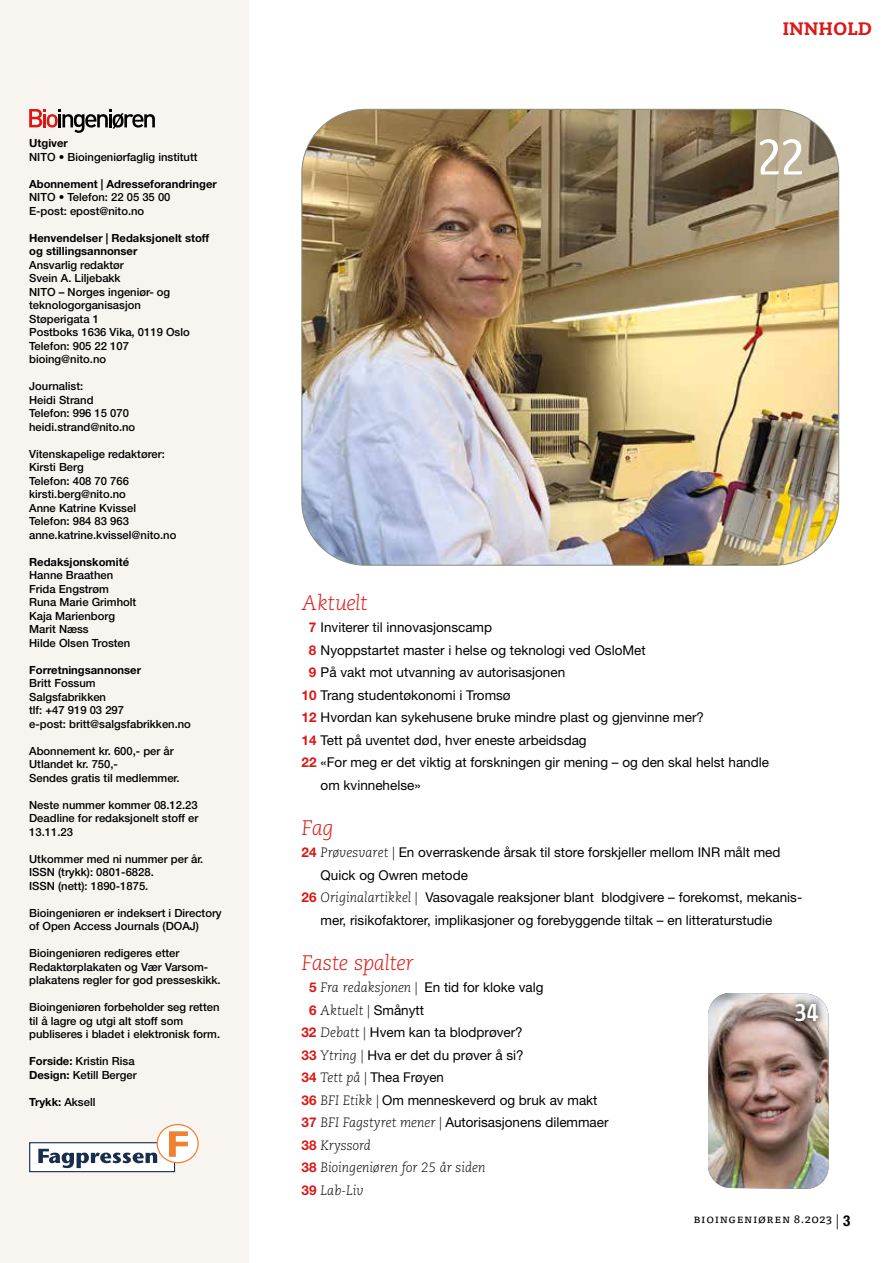
<style>
.page{position:relative;width:893px;height:1263px;background:#fff}
.page>*{position:absolute;margin:0;border:0;box-sizing:border-box;transform-origin:0 0}
.t1{font:300 55.5px "Urbana";color:#fff}
.t2{font:500 27px "Urbana";color:#fff}
.t3{font:italic 300 21px "Caecilia LT Std";letter-spacing:-.02em;color:#dc1715}
.t4{font:800 18px "Caecilia LT Std";letter-spacing:.02em;color:#dc1715}
.t5{font:13.5px/22.5px "Helvetica Neue LT Pro";color:#000}
.t6{font:italic 300 13.5px/22.5px "Caecilia LT Std";color:#000}
.t7{font:12px "Tisa Pro";letter-spacing:.05em;color:#000}
.t8{font:500 11.25px/13.5px "Helvetica Neue LT Pro";color:#000}
.t9{font:700 11.25px/13.5px "Helvetica Neue LT Pro";color:#000}
.s1{font-weight:700}
.s2{font-weight:500}
.s3{font-weight:700;color:#dc1715}
.s4{font-family:"Caecilia LT Std";font-weight:300;font-style:italic}
.s5{font-family:"Helvetica Neue LT Pro";font-weight:700;font-style:normal;color:#dc1715}
.s6{font-family:"Helvetica Neue LT Pro";font-weight:400;font-style:normal}
.s7{font-family:"Helvetica Neue LT Pro";font-weight:300;font-size:15px}
.s8{font-family:"Helvetica Neue LT Pro";font-weight:700;font-stretch:condensed;font-size:15px}
</style>
<div class="page">
<div style="left:0;top:0;width:249px;height:1263px;background:#f8f5f1"></div>
<div style="left:30px;top:1143px;width:145px;height:28px;background:#fff"></div>
<div style="left:30px;top:1142px;width:145px;height:30px;border:1px solid #182e4e"></div>
<svg style="left:38px;top:1149px;width:119px;height:19px"></svg>
<div style="left:157px;top:1124px;width:41px;height:39px;background:#fff;border-radius:50%"></div>
<div style="left:157px;top:1124px;width:41px;height:39px;border:1px solid #f08032;border-radius:50%"></div>
<svg style="left:169px;top:1131px;width:19px;height:26px"></svg>
<img style="left:708px;top:993px;width:120px;height:196px">
<div style="left:788px;top:995px;width:38px;height:34px;background:#000;opacity:.7"></div>
<svg style="left:29px;top:109px;width:126px;height:24px"></svg>
<img style="left:303px;top:109px;width:536px;height:455px">
<p class="t9" style="left:29px;top:136px;width:40px">Utgiver</p>
<p class="t8" style="left:29px;top:150px;width:170px">NITO • Bioingeniørfaglig institutt</p>
<p class="t9" style="left:29px;top:177px;width:189px">Abonnement | Adresseforandringer</p>
<p class="t8" style="left:29px;top:190px;width:143px">NITO • Telefon: 22 05 35 00<br>E-post: epost@nito.no</p>
<p class="t9" style="left:29px;top:231px;width:182px">Henvendelser | Redaksjonelt stoff og stillingsannonser</p>
<p class="t8" style="left:29px;top:258px;width:162px">Ansvarlig redaktør<br>Svein A. Liljebakk<br>NITO – Norges ingeniør- og teknologorganisasjon<br>Støperigata 1<br>Postboks 1636 Vika, 0119 Oslo<br>Telefon: 905 22 107 bioing@nito.no</p>
<p class="t8" style="left:29px;top:379px;width:108px">Journalist:<br>Heidi Strand<br>Telefon: 996 15 070 heidi.strand@nito.no</p>
<p class="t8" style="left:29px;top:447px;width:149px">Vitenskapelige redaktører:<br>Kirsti Berg<br>Telefon: 408 70 766 kirsti.berg@nito.no<br>Anne Katrine Kvissel<br>Telefon: 984 83 963 anne.katrine.kvissel@nito.no</p>
<p class="t9" style="left:29px;top:555px;width:101px">Redaksjonskomité</p>
<p class="t8" style="left:29px;top:568px;width:109px">Hanne Braathen<br>Frida Engstrøm<br>Runa Marie Grimholt<br>Kaja Marienborg<br>Marit Næss<br>Hilde Olsen Trosten</p>
<p class="t9" style="left:29px;top:663px;width:113px">Forretningsannonser</p>
<p class="t8" style="left:29px;top:676px;width:163px">Britt Fossum<br>Salgsfabrikken<br>tlf: +47 919 03 297<br>e-post: britt@salgsfabrikken.no</p>
<p class="t8" style="left:29px;top:744px;width:152px">Abonnement kr. 600,- per år<br>Utlandet kr. 750,-<br>Sendes gratis til medlemmer.</p>
<p class="t8" style="left:29px;top:798px;width:171px;text-align:justify">Neste nummer kommer 08.12.23<br>Deadline for redaksjonelt stoff er 13.11.23</p>
<p class="t8" style="left:29px;top:852px;width:176px">Utkommer med ni nummer per år.<br>ISSN (trykk): 0801-6828.<br>ISSN (nett): 1890-1875.</p>
<p class="t8" style="left:29px;top:906px;width:194px">Bioingeniøren er indeksert i Directory of Open Access Journals (DOAJ)</p>
<p class="t8" style="left:29px;top:946px;width:193px">Bioingeniøren redigeres etter<br>Redaktørplakaten og Vær Varsom&shy;plakatens regler for god presseskikk.</p>
<p class="t8" style="left:29px;top:1000px;width:192px">Bioingeniøren forbeholder seg retten til å lagre og utgi alt stoff som publiseres i bladet i elektronisk form.</p>
<p class="t8" style="left:29px;top:1054px;width:109px"><span class="s1">Forside:</span> Kristin Risa<br><span class="s1">Design:</span> Ketill Berger</p>
<p class="t9" style="left:29px;top:1095px;width:68px">Trykk: <span class="s2">Aksell</span></p>
<h3 class="t4" style="left:783px;top:18px;width:90px">INNHOLD</h3>
<h1 class="t1" style="left:757px;top:128px;width:50px">22</h1>
<h3 class="t3" style="left:301px;top:591px;width:67px">Aktuelt</h3>
<p class="t5" style="left:309px;top:616px;width:185px"><span class="s3">7</span> Inviterer til innovasjonscamp</p>
<p class="t5" style="left:309px;top:638px;width:338px"><span class="s3">8</span> Nyoppstartet master i helse og teknologi ved OsloMet</p>
<p class="t5" style="left:309px;top:661px;width:258px"><span class="s3">9</span> På vakt mot utvanning av autorisasjonen</p>
<p class="t5" style="left:301px;top:683px;width:211px"><span class="s3">10</span> Trang studentøkonomi i Tromsø</p>
<p class="t5" style="left:301px;top:706px;width:404px"><span class="s3">12</span> Hvordan kan sykehusene bruke mindre plast og gjenvinne mer?</p>
<p class="t5" style="left:301px;top:728px;width:287px"><span class="s3">14</span> Tett på uventet død, hver eneste arbeidsdag</p>
<p class="t5" style="left:301px;top:751px;width:469px"><span class="s3">22</span> «For meg er det viktig at forskningen gir mening – og den skal helst handle</p>
<p class="t5" style="left:321px;top:773px;width:102px">om kvinnehelse»</p>
<h3 class="t3" style="left:301px;top:816px;width:34px">Fag</h3>
<p class="t5" style="left:301px;top:841px;width:481px"><span class="s3">24</span> <span class="s4">Prøvesvaret |</span> En overraskende årsak til store forskjeller mellom INR målt med</p>
<p class="t5" style="left:321px;top:863px;width:149px">Quick og Owren metode</p>
<p class="t5" style="left:301px;top:886px;width:502px"><span class="s3">26</span> <span class="s4">Originalartikkel |</span> Vasovagale reaksjoner blant blodgivere – forekomst, mekanis-</p>
<p class="t5" style="left:321px;top:908px;width:453px">mer, risikofaktorer, implikasjoner og forebyggende tiltak – en litteraturstudie</p>
<h3 class="t3" style="left:301px;top:951px;width:114px">Faste spalter</h3>
<p class="t5" style="left:309px;top:976px;width:236px"><span class="s3">5</span> <span class="s4">Fra redaksjonen |</span> En tid for kloke valg</p>
<p class="t6" style="left:309px;top:999px;width:117px"><span class="s5">6</span> Aktuelt | <span class="s6">Smånytt</span></p>
<p class="t5" style="left:301px;top:1021px;width:309px"><span class="s3">32</span> <span class="s4">Debatt |</span> Hvem kan ta blodprøver?<br><span class="s3">33</span> <span class="s4">Ytring |</span> Hva er det du prøver å si?<br><span class="s3">34</span> <span class="s4">Tett på |</span> Thea Frøyen<br><span class="s3">36</span> <span class="s4">BFI Etikk |</span> Om menneskeverd og bruk av makt <span class="s3">37</span> <span class="s4">BFI Fagstyret mener |</span> Autorisasjonens dilemmaer</p>
<p class="t6" style="left:301px;top:1134px;width:186px"><span class="s5">38</span> Kryssord<br><span class="s5">38</span> Bioingeniøren for 25 år siden<br><span class="s5">39</span> Lab-Liv</p>
<h2 class="t2" style="left:795px;top:998px;width:26px">34</h2>
<p class="t7" style="left:693px;top:1209px;width:159px">Bioingeniøren 8.2023 <span class="s7">|</span> <span class="s8">3</span></p>
</div>
